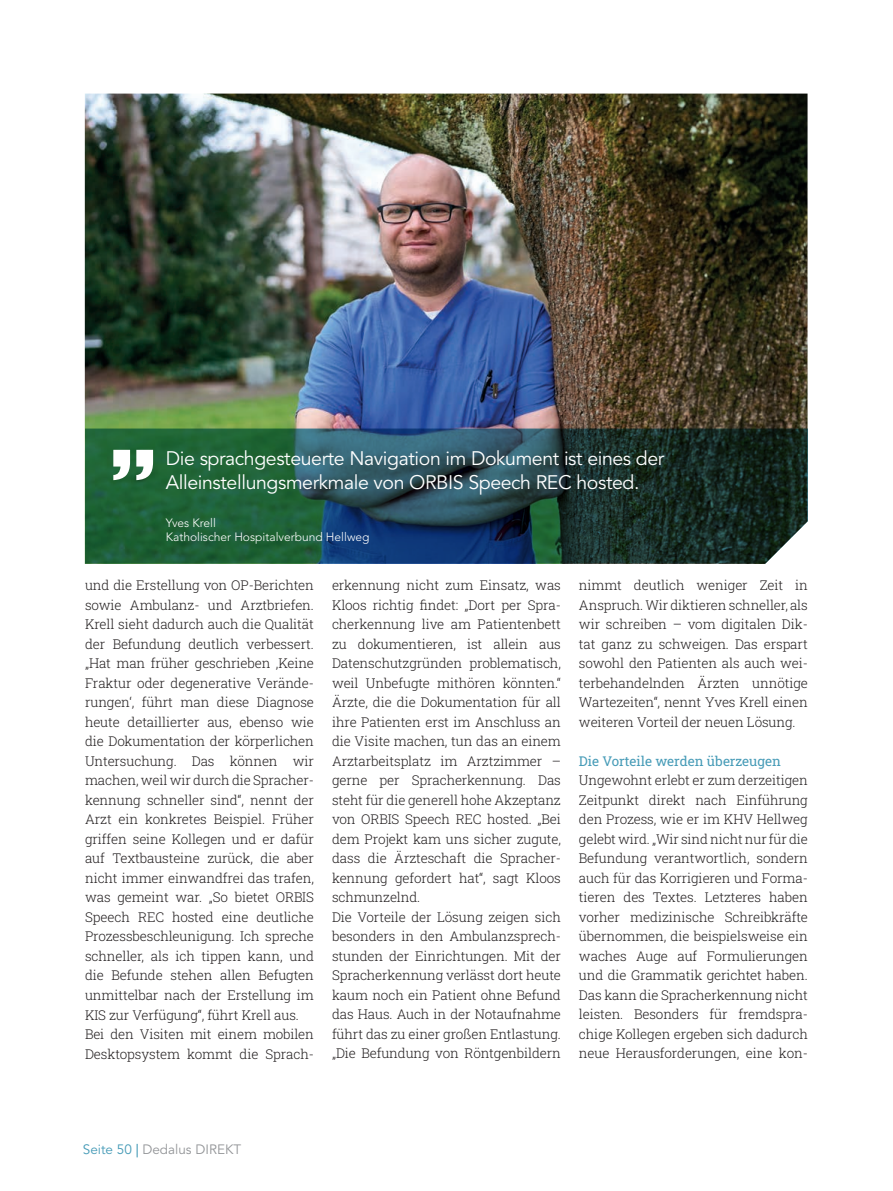
<style>
.page{position:relative;width:893px;height:1191px;background:#fff}
.page>*{position:absolute;margin:0;border:0;box-sizing:border-box;transform-origin:0 0}
.t1{font:19.5px/24px "Avenir LT Pro";letter-spacing:-.02em;color:#fff}
.t2{font:300 13.5px/19.5px "Roboto Slab";letter-spacing:-.01em;color:#231f20}
.t3{font:13.5px "Roboto Slab";color:#469bb7}
.t4{font:13.5px "Avenir LT Pro";color:#939598}
.t5{font:300 12px/14.4px "Avenir LT Pro";color:#fff}
.s1{color:#469bb7}
.s2{font-weight:500;color:#469bb7}
</style>
<div class="page">
<img style="left:85px;top:94px;width:722px;height:470px">
<svg style="left:85px;top:428px;width:723px;height:135px;background:#214942"></svg>
<svg style="left:113px;top:450px;width:40px;height:30px"></svg>
<h1 class="t1" style="left:166px;top:446px;width:500px">Die sprachgesteuerte Navigation im Dokument ist eines der<br>Alleinstellungsmerkmale von ORBIS Speech REC hosted.</h1>
<p class="t5" style="left:166px;top:515px;width:205px">Yves Krell<br>Katholischer Hospitalverbund Hellweg</p>
<p class="t2" style="left:85px;top:575px;width:230px">und die Erstellung von OP-Berichten sowie Ambulanz- und Arztbriefen.<br>Krell sieht dadurch auch die Qualität der Befundung deutlich verbessert. „Hat man früher geschrieben ‚Keine Fraktur oder degenerative Verände&shy;rungen‘, führt man diese Diagnose heute detaillierter aus, ebenso wie die Dokumentation der körperlichen Untersuchung. Das können wir machen, weil wir durch die Spracher&shy;kennung schneller sind“, nennt der Arzt ein konkretes Beispiel. Früher griffen seine Kollegen und er dafür auf Textbausteine zurück, die aber nicht immer einwandfrei das trafen, was gemeint war. „So bietet ORBIS Speech REC hosted eine deutliche Prozessbeschleunigung. Ich spreche schneller, als ich tippen kann, und die Befunde stehen allen Befugten unmittelbar nach der Erstellung im KIS zur Verfügung“, führt Krell aus.<br>Bei den Visiten mit einem mobilen Desktopsystem kommt die Sprach-</p>
<p class="t2" style="left:332px;top:575px;width:230px">erkennung nicht zum Einsatz, was Kloos richtig findet: „Dort per Spra&shy;cherkennung live am Patientenbett zu dokumentieren, ist allein aus Datenschutzgründen problematisch, weil Unbefugte mithören könnten.“ Ärzte, die die Dokumentation für all ihre Patienten erst im Anschluss an die Visite machen, tun das an einem Arztarbeitsplatz im Arztzimmer – gerne per Spracherkennung. Das steht für die generell hohe Akzeptanz von ORBIS Speech REC hosted. „Bei dem Projekt kam uns sicher zugute, dass die Ärzteschaft die Spracher&shy;kennung gefordert hat“, sagt Kloos schmunzelnd.<br>Die Vorteile der Lösung zeigen sich besonders in den Ambulanzsprech&shy;stunden der Einrichtungen. Mit der Spracherkennung verlässt dort heute kaum noch ein Patient ohne Befund das Haus. Auch in der Notaufnahme führt das zu einer großen Entlastung. „Die Befundung von Röntgenbildern</p>
<p class="t2" style="left:579px;top:575px;width:230px;text-align:justify">nimmt deutlich weniger Zeit in Anspruch. Wir diktieren schneller, als wir schreiben – vom digitalen Dik&shy;tat ganz zu schweigen. Das erspart sowohl den Patienten als auch wei&shy;terbehandelnden Ärzten unnötige Wartezeiten“, nennt Yves Krell einen weiteren Vorteil der neuen Lösung.</p>
<p class="t3" style="left:579px;top:751px;width:203px">Die Vorteile werden überzeugen</p>
<p class="t2" style="left:579px;top:770px;width:230px;text-align:justify">Ungewohnt erlebt er zum derzeitigen Zeitpunkt direkt nach Einführung den Prozess, wie er im KHV Hellweg gelebt wird. „Wir sind nicht nur für die Befundung verantwortlich, sondern auch für das Korrigieren und Forma&shy;tieren des Textes. Letzteres haben vorher medizinische Schreibkräfte übernommen, die beispielsweise ein waches Auge auf Formulierungen und die Grammatik gerichtet haben.<br>Das kann die Spracherkennung nicht leisten. Besonders für fremdspra&shy;chige Kollegen ergeben sich dadurch neue Herausforderungen, eine kon-</p>
<p class="t4" style="left:83px;top:1141px;width:160px"><span class="s1">Seite 50</span> <span class="s2">|</span> Dedalus DIREKT</p>
</div>
